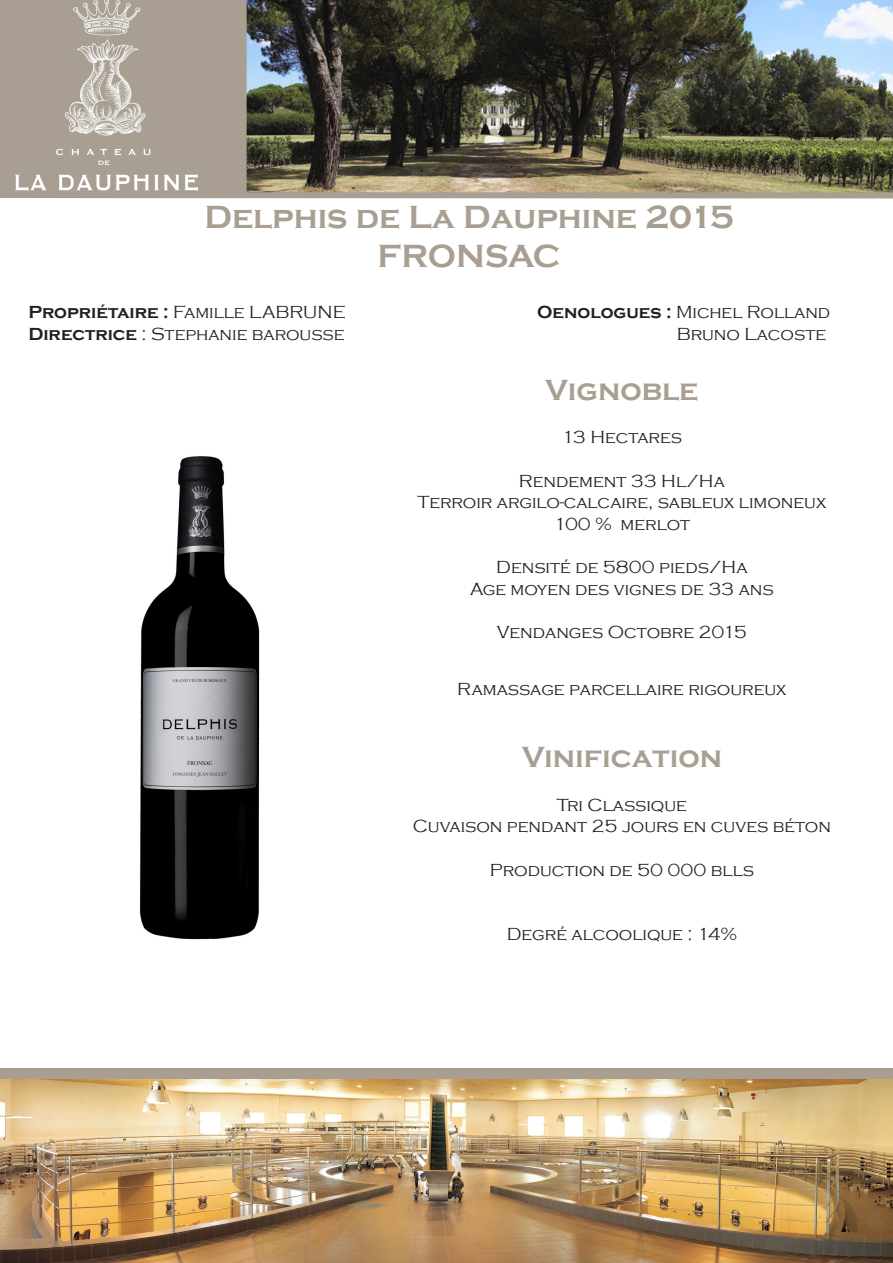
<style>
.page{position:relative;width:893px;height:1263px;background:#fff}
.page>*{position:absolute;margin:0;border:0;box-sizing:border-box;transform-origin:0 0}
.t1{font:700 33px "Copperplate Gothic";color:#a89f92}
.t2{font:700 30px "Copperplate Gothic";color:#a89f92}
.t3{font:300 18px "Copperplate Gothic";color:#231f20}
.s1{font-weight:700}
</style>
<div class="page">
<img style="left:247px;top:0;width:646px;height:192px">
<svg style="left:0;top:0;width:247px;height:192px;background:#aea69a"></svg>
<div style="left:0;top:192px;width:893px;height:6px;background:#a89f92"></div>
<img style="left:0;top:1079px;width:893px;height:184px">
<img style="left:139px;top:456px;width:121px;height:484px">
<div style="left:0;top:1068px;width:893px;height:11px;background:#a89f92"></div>
<p class="t1" style="left:204px;top:199px;width:531px">Delphis de La Dauphine 2015</p>
<p class="t1" style="left:378px;top:238px;width:184px">FRONSAC</p>
<p class="t3" style="left:537px;top:302px;width:295px"><span class="s1">Oenologues :</span> Michel Rolland</p>
<p class="t3" style="left:677px;top:324px;width:151px">Bruno Lacoste</p>
<p class="t3" style="left:28px;top:302px;width:319px"><span class="s1">Propriétaire :</span> Famille LABRUNE</p>
<p class="t3" style="left:28px;top:324px;width:318px"><span class="s1">Directrice</span> : Stephanie barousse</p>
<p class="t2" style="left:545px;top:374px;width:155px">Vignoble</p>
<p class="t3" style="left:562px;top:428px;width:121px">13 Hectares</p>
<p class="t3" style="left:519px;top:471px;width:207px">Rendement 33 Hl/Ha</p>
<p class="t3" style="left:418px;top:492px;width:410px">Terroir argilo-calcaire, sableux limoneux</p>
<p class="t3" style="left:554px;top:514px;width:138px">100 % merlot</p>
<p class="t3" style="left:496px;top:557px;width:253px">Densité de 5800 pieds/Ha</p>
<p class="t3" style="left:470px;top:579px;width:305px">Age moyen des vignes de 33 ans</p>
<p class="t3" style="left:497px;top:622px;width:251px">Vendanges Octobre 2015</p>
<p class="t3" style="left:457px;top:680px;width:331px">Ramassage parcellaire rigoureux</p>
<p class="t2" style="left:522px;top:741px;width:202px">Vinification</p>
<p class="t3" style="left:557px;top:795px;width:131px">Tri Classique</p>
<p class="t3" style="left:413px;top:816px;width:420px">Cuvaison pendant 25 jours en cuves béton</p>
<p class="t3" style="left:490px;top:860px;width:265px">Production de 50 000 blls</p>
<p class="t3" style="left:507px;top:924px;width:232px">Degré alcoolique : 14%</p>
</div>
